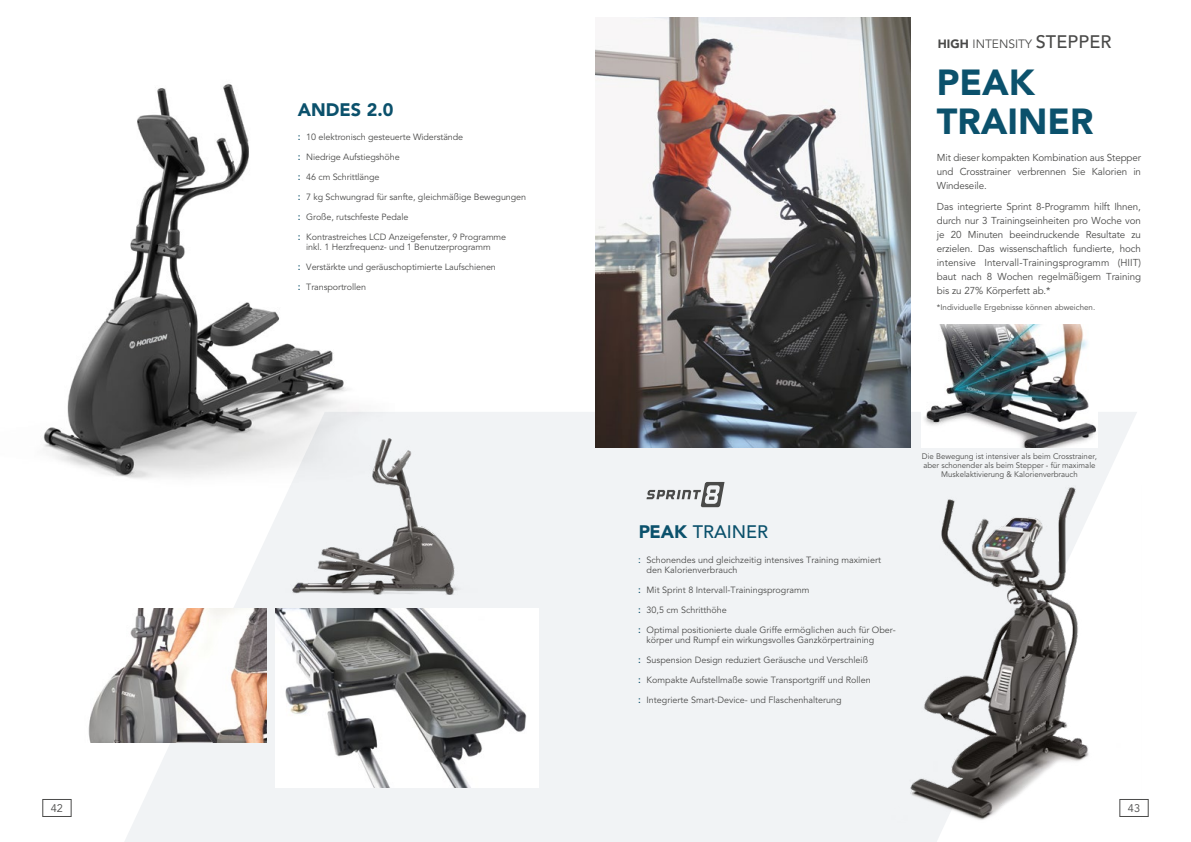
<style>
.page{position:relative;width:1191px;height:842px;background:#fff}
.page>*{position:absolute;margin:0;border:0;box-sizing:border-box;transform-origin:0 0}
.t1{font:900 36px/38px "Avenir LT Std";color:#0b516c}
.t2{font:500 18px "Avenir LT Std";color:#0b516c}
.t3{font:900 18px "Avenir LT Std";color:#0b516c}
.t4{font:12px "Avenir LT Std";color:#4a4a49}
.t5{font:11px "Avenir LT Std";color:#4a4a49}
.t6{font:10px/14px "Avenir LT Std";letter-spacing:-.01em;color:#4a4a49;text-align:justify}
.t7{font:9px/10px "Avenir LT Std";color:#4a4a49}
.t8{font:8px/9px "Avenir LT Std";color:#4a4a49;text-align:center}
.s1{font-weight:500;font-size:10px;color:#0b516c}
.s2{font-weight:900}
.s3{font-weight:500;font-size:18px}
.s4{font-size:10px;color:#0b516c}
</style>
<div class="page">
<svg style="left:125px;top:412px;width:1012px;height:430px;fill:#f1f3f5"></svg>
<img style="left:43px;top:84px;width:376px;height:415px">
<img style="left:88px;top:609px;width:178px;height:134px">
<img style="left:596px;top:17px;width:314px;height:431px">
<img style="left:880px;top:486px;width:257px;height:337px">
<svg style="left:646px;top:482px;width:78px;height:25px"></svg>
<img style="left:921px;top:324px;width:176px;height:124px">
<img style="left:275px;top:609px;width:264px;height:178px">
<img style="left:279px;top:429px;width:198px;height:172px">
<div style="left:43px;top:799px;width:28px;height:18px;border:1px solid #4a4a49"></div>
<div style="left:1119px;top:799px;width:29px;height:18px;border:1px solid #4a4a49"></div>
<h2 class="t3" style="left:298px;top:99px;width:97px">ANDES 2.0</h2>
<p class="t7" style="left:298px;top:132px;width:167px"><span class="s1">:</span> 10 elektronisch gesteuerte Widerstände</p>
<p class="t7" style="left:298px;top:152px;width:103px"><span class="s1">:</span> Niedrige Aufstiegshöhe</p>
<p class="t7" style="left:298px;top:172px;width:83px"><span class="s1">:</span> 46 cm Schrittlänge</p>
<p class="t7" style="left:298px;top:192px;width:230px"><span class="s1">:</span> 7 kg Schwungrad für sanfte, gleichmäßige Bewegungen</p>
<p class="t7" style="left:298px;top:212px;width:112px"><span class="s1">:</span> Große, rutschfeste Pedale</p>
<p class="t7" style="left:306px;top:232px;width:201px;text-indent:-9px"><span class="s1">:</span> Kontrastreiches LCD Anzeigefenster, 9 Programme inkl. 1 Herzfrequenz- und 1 Benutzerprogramm</p>
<p class="t7" style="left:298px;top:262px;width:200px"><span class="s1">:</span> Verstärkte und geräuschoptimierte Laufschienen</p>
<p class="t7" style="left:298px;top:282px;width:70px"><span class="s1">:</span> Transportrollen</p>
<h3 class="t4" style="left:937px;top:37px;width:175px"><span class="s2">HIGH</span> INTENSITY <span class="s3">STEPPER</span></h3>
<h1 class="t1" style="left:937px;top:64px;width:158px">PEAK<br>TRAINER</h1>
<p class="t6" style="left:937px;top:150px;width:206px">Mit dieser kompakten Kombination aus Stepper und Crosstrainer verbrennen Sie Kalorien in Windeseile.</p>
<p class="t6" style="left:937px;top:200px;width:206px">Das integrierte Sprint 8-Programm hilft Ihnen, durch nur 3 Trainingseinheiten pro Woche von je 20 Minuten beeindruckende Resultate zu erzielen. Das wissenschaftlich fundierte, hoch intensive Intervall-Trainingsprogramm (HIIT) baut nach 8 Wochen regelmäßigem Training bis zu 27% Körperfett ab.*</p>
<p class="t8" style="left:937px;top:303px;width:160px">*Individuelle Ergebnisse können abweichen.</p>
<h2 class="t2" style="left:638px;top:521px;width:132px"><span class="s2">PEAK</span> TRAINER</h2>
<p class="t7" style="left:646px;top:555px;width:236px;text-indent:-9px"><span class="s4">:</span> Schonendes und gleichzeitig intensives Training maximiert den Kalorienverbrauch</p>
<p class="t7" style="left:638px;top:585px;width:173px"><span class="s1">:</span> Mit Sprint 8 Intervall-Trainingsprogramm</p>
<p class="t7" style="left:638px;top:605px;width:90px"><span class="s1">:</span> 30,5 cm Schritthöhe</p>
<p class="t7" style="left:646px;top:625px;width:251px;text-indent:-9px"><span class="s1">:</span> Optimal positionierte duale Griffe ermöglichen auch für Ober&shy;körper und Rumpf ein wirkungsvolles Ganzkörpertraining</p>
<p class="t7" style="left:638px;top:655px;width:232px"><span class="s1">:</span> Suspension Design reduziert Geräusche und Verschleiß</p>
<p class="t7" style="left:638px;top:675px;width:234px"><span class="s1">:</span> Kompakte Aufstellmaße sowie Transportgriff und Rollen</p>
<p class="t7" style="left:638px;top:695px;width:205px"><span class="s1">:</span> Integrierte Smart-Device- und Flaschenhalterung</p>
<p class="t8" style="left:922px;top:452px;width:177px">Die Bewegung ist intensiver als beim Crosstrainer, aber schonender als beim Stepper - für maximale<br>Muskelaktivierung &amp; Kalorienverbrauch</p>
<p class="t5" style="left:51px;top:802px;width:14px">42</p>
<p class="t5" style="left:1127px;top:802px;width:14px">43</p>
</div>
